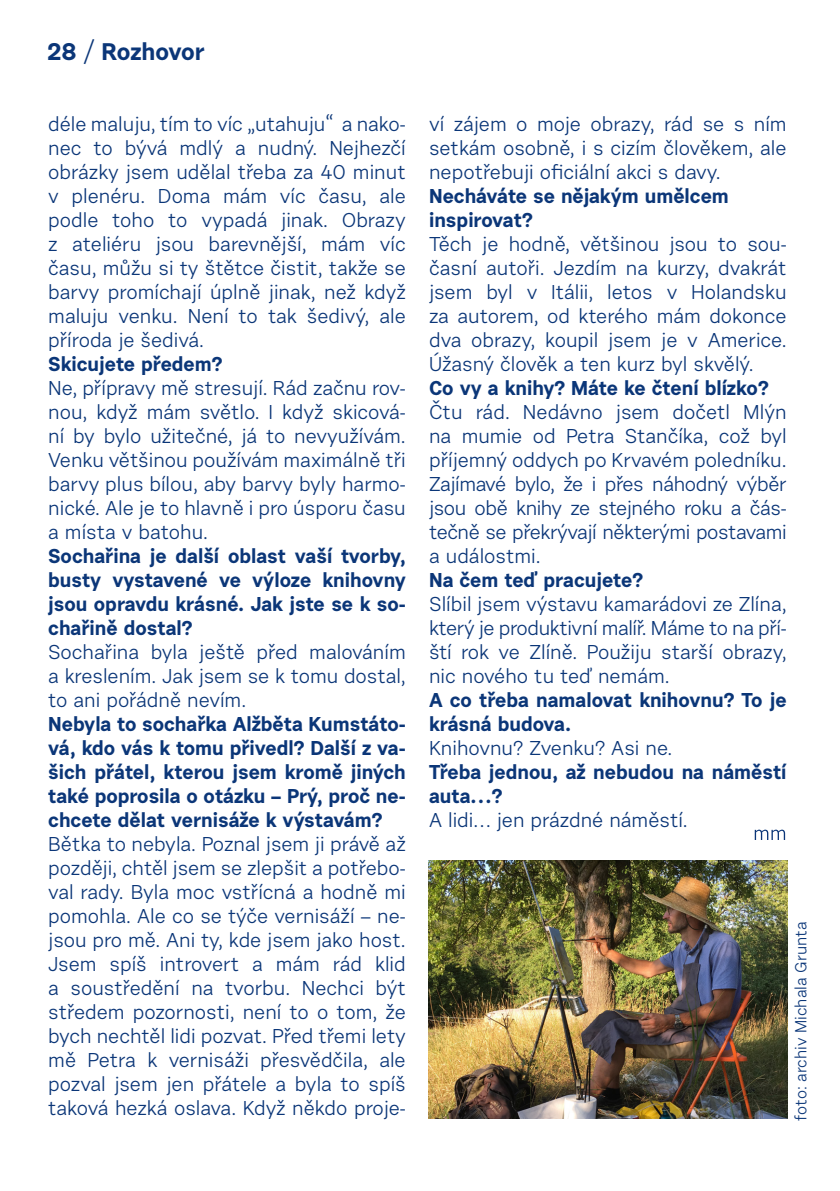
<style>
.page{position:relative;width:840px;height:1191px;background:#fff}
.page>*{position:absolute;margin:0;border:0;box-sizing:border-box;transform-origin:0 0}
.t1{font:700 24px "Urban Grotesk Re Bo";letter-spacing:-.005em;color:#0b3678}
.t2{font:20px/24px "Urban Grotesk Re Bo";color:#0b3678;text-align:justify}
.t3{font:700 20px/24px "Urban Grotesk Re Bo";color:#0b3678}
.t4{font:16px "Urban Grotesk Re Bo";color:#0b3678}
.s1{font-weight:400}
</style>
<div class="page">
<svg style="left:754px;top:829px;width:30px;height:11px"></svg>
<img style="left:428px;top:861px;width:358px;height:258px">
<p class="t1" style="left:47px;top:37px;width:159px">28 <span class="s1">/</span> Rozhovor</p>
<p class="t2" style="left:48px;top:112px;width:359px">déle maluju, tím to víc „utahuju“ a nako&shy;nec to bývá mdlý a nudný. Nejhezčí obrázky jsem udělal třeba za 40 minut v plenéru. Doma mám víc času, ale podle toho to vypadá jinak. Obrazy z ateliéru jsou barevnější, mám víc času, můžu si ty štětce čistit, takže se barvy promíchají úplně jinak, než když maluju venku. Není to tak šedivý, ale příroda je šedivá.</p>
<p class="t3" style="left:48px;top:352px;width:176px">Skicujete předem?</p>
<p class="t2" style="left:48px;top:376px;width:359px">Ne, přípravy mě stresují. Rád začnu rov&shy;nou, když mám světlo. I když skicová&shy;ní by bylo užitečné, já to nevyužívám.<br>Venku většinou používám maximálně tři barvy plus bílou, aby barvy byly harmo&shy;nické. Ale je to hlavně i pro úsporu času a místa v batohu.</p>
<p class="t3" style="left:48px;top:544px;width:359px;text-align:justify">Sochařina je další oblast vaší tvorby, busty vystavené ve výloze knihovny jsou opravdu krásné. Jak jste se k so&shy;chařině dostal?</p>
<p class="t2" style="left:48px;top:640px;width:359px">Sochařina byla ještě před malováním a kreslením. Jak jsem se k tomu dostal, to ani pořádně nevím.</p>
<p class="t3" style="left:48px;top:712px;width:359px;text-align:justify">Nebyla to sochařka Alžběta Kumstáto&shy;vá, kdo vás k tomu přivedl? Další z va&shy;šich přátel, kterou jsem kromě jiných také poprosila o otázku – Prý, proč ne&shy;chcete dělat vernisáže k výstavám?</p>
<p class="t2" style="left:48px;top:832px;width:359px">Bětka to nebyla. Poznal jsem ji právě až později, chtěl jsem se zlepšit a potřebo&shy;val rady. Byla moc vstřícná a hodně mi pomohla. Ale co se týče vernisáží – ne&shy;jsou pro mě. Ani ty, kde jsem jako host.<br>Jsem spíš introvert a mám rád klid a soustředění na tvorbu. Nechci být středem pozornosti, není to o tom, že bych nechtěl lidi pozvat. Před třemi lety mě Petra k vernisáži přesvědčila, ale pozval jsem jen přátele a byla to spíš taková hezká oslava. Když někdo proje-</p>
<p class="t2" style="left:429px;top:112px;width:359px">ví zájem o moje obrazy, rád se s ním setkám osobně, i s cizím člověkem, ale nepotřebuji oficiální akci s davy.</p>
<p class="t3" style="left:429px;top:184px;width:301px">Necháváte se nějakým umělcem inspirovat?</p>
<p class="t2" style="left:429px;top:232px;width:359px">Těch je hodně, většinou jsou to sou&shy;časní autoři. Jezdím na kurzy, dvakrát jsem byl v Itálii, letos v Holandsku za autorem, od kterého mám dokonce dva obrazy, koupil jsem je v Americe.<br>Úžasný člověk a ten kurz byl skvělý.</p>
<p class="t3" style="left:429px;top:376px;width:341px">Co vy a knihy? Máte ke čtení blízko?</p>
<p class="t2" style="left:429px;top:400px;width:359px">Čtu rád. Nedávno jsem dočetl Mlýn na mumie od Petra Stančíka, což byl příjemný oddych po Krvavém poledníku.<br>Zajímavé bylo, že i přes náhodný výběr jsou obě knihy ze stejného roku a čás&shy;tečně se překrývají některými postavami a událostmi.</p>
<p class="t3" style="left:429px;top:568px;width:215px">Na čem teď pracujete?</p>
<p class="t2" style="left:429px;top:592px;width:359px">Slíbil jsem výstavu kamarádovi ze Zlína, který je produktivní malíř. Máme to na pří&shy;ští rok ve Zlíně. Použiju starší obrazy, nic nového tu teď nemám.</p>
<p class="t3" style="left:429px;top:688px;width:359px">A co třeba namalovat knihovnu? To je krásná budova.</p>
<p class="t2" style="left:429px;top:736px;width:245px">Knihovnu? Zvenku? Asi ne.</p>
<p class="t3" style="left:429px;top:760px;width:359px">Třeba jednou, až nebudou na náměstí auta…?</p>
<p class="t2" style="left:429px;top:808px;width:260px">A lidi… jen prázdné náměstí.</p>
<p class="t4" style="left:790px;top:1120px;width:200px;rotate:-90deg">foto: archiv Michala Grunta</p>
</div>
